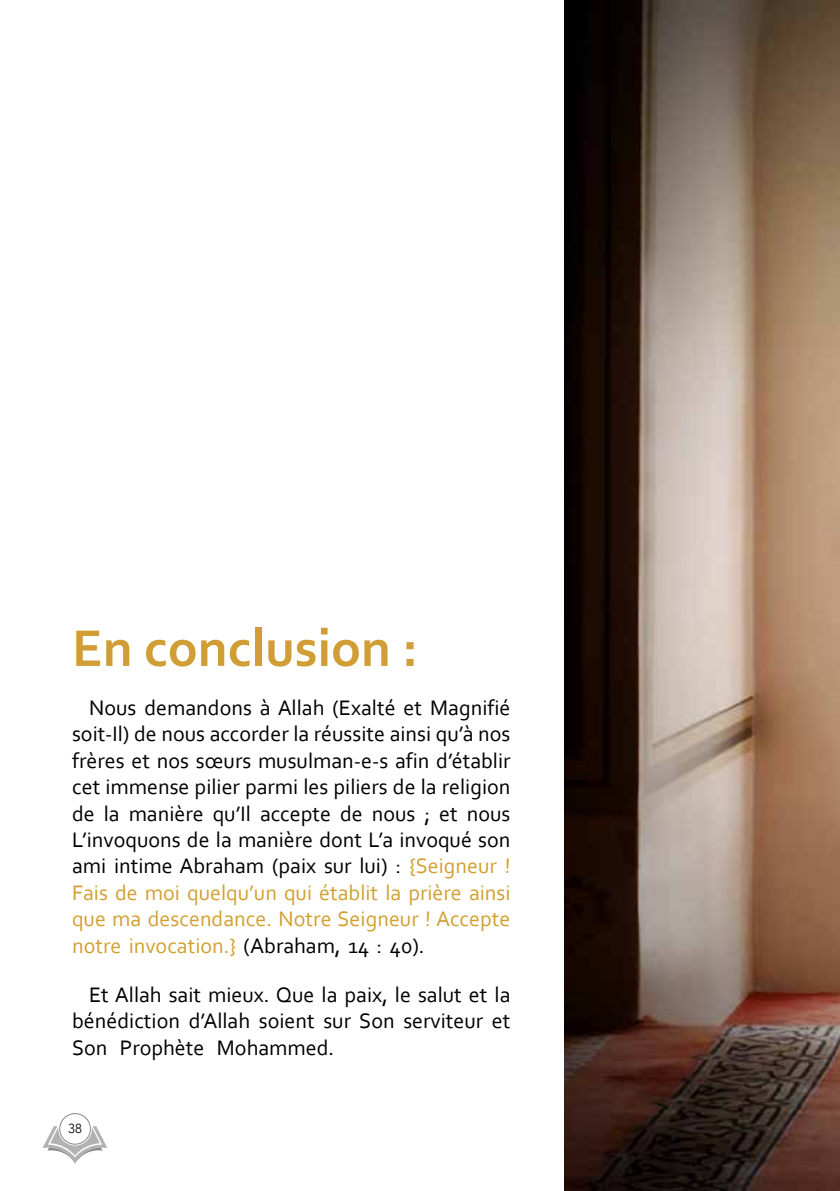
<style>
.page{position:relative;width:840px;height:1191px;background:#fff}
.page>*{position:absolute;margin:0;border:0;box-sizing:border-box;transform-origin:0 0}
.t1{font:700 54px "Corbel";color:#d09e35}
.t2{font:22px/26.4px "Corbel";color:#000;text-align:justify}
.t3{font:300 13.2px "Avenir";color:#000}
.s1{color:#d2a031}
</style>
<div class="page">
<img style="left:564px;top:0;width:275px;height:1191px">
<svg style="left:43px;top:1126px;width:64px;height:37px"></svg>
<div style="left:60px;top:1113px;width:30px;height:31px;background:#fff;border-radius:50%"></div>
<div style="left:59px;top:1113px;width:31px;height:31px;border:1px solid #878787;border-radius:50%"></div>
<h1 class="t1" style="left:72px;top:614px;width:347px">En conclusion :</h1>
<p class="t2" style="left:72px;top:694px;width:439px;text-indent:17px">Nous demandons à Allah (Exalté et Magnifié soit-Il) de nous accorder la réussite ainsi qu’à nos frères et nos sœurs musulman-e-s afin d’établir cet immense pilier parmi les piliers de la religion de la manière qu’Il accepte de nous ; et nous L’invoquons de la manière dont L’a invoqué son ami intime Abraham (paix sur lui) : <span class="s1">{Seigneur !<br>Fais de moi quelqu’un qui établit la prière ainsi que ma descendance. Notre Seigneur ! Accepte notre invocation.}</span> (Abraham, 14 : 40).</p>
<p class="t2" style="left:72px;top:980px;width:439px;text-indent:17px">Et Allah sait mieux. Que la paix, le salut et la bénédiction d’Allah soient sur Son serviteur et Son Prophète Mohammed.</p>
<p class="t3" style="left:68px;top:1120px;width:15px">38</p>
</div>
